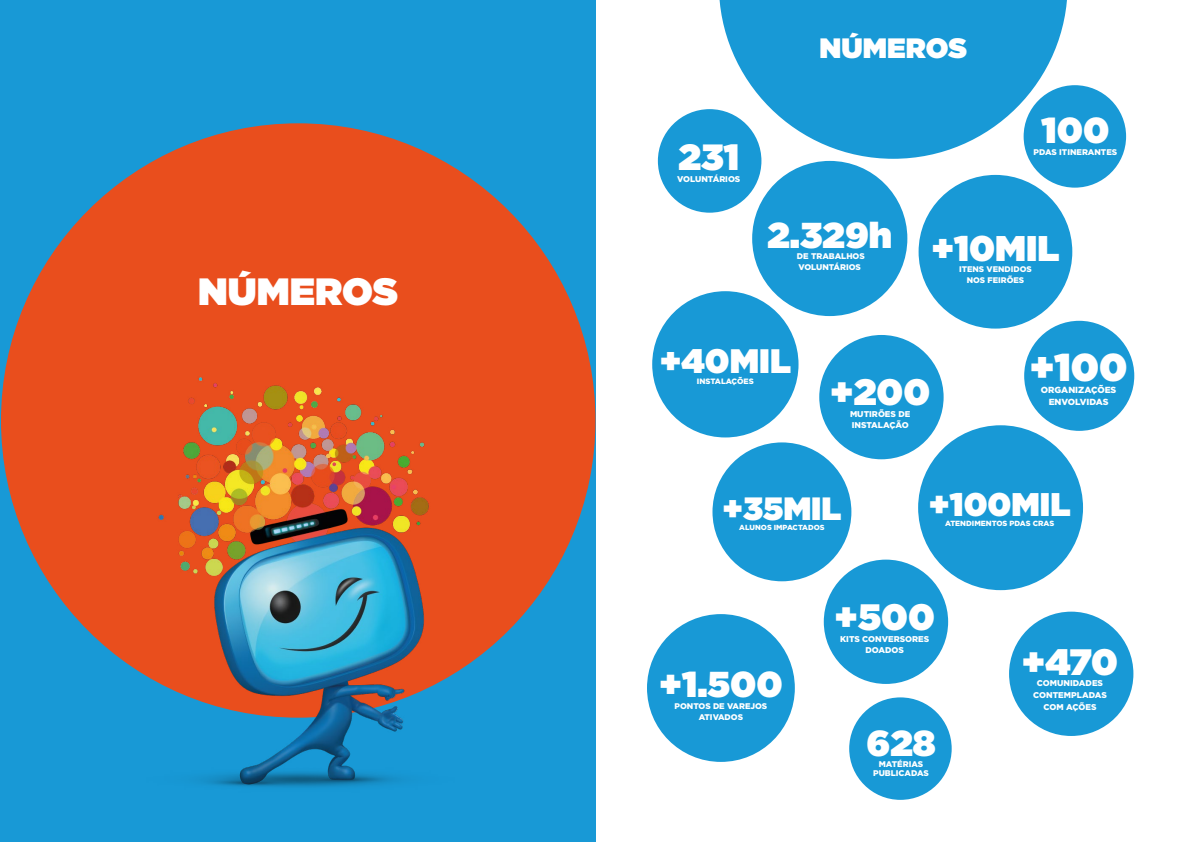
<style>
.page{position:relative;width:1191px;height:842px;background:#fff}
.page>*{position:absolute;margin:0;border:0;box-sizing:border-box;transform-origin:0 0}
.t1{font:900 38.8px "Gotham";color:#fff}
.t2{font:900 38px "Gotham";color:#fff}
.t3{font:900 36.7px "Gotham";color:#fff}
.t4{font:900 36.5px "Gotham";color:#fff}
.t5{font:900 36.1px "Gotham";color:#fff}
.t6{font:900 36px "Gotham";color:#fff}
.t7{font:900 35.7px "Gotham";color:#fff}
.t8{font:900 33.9px "Gotham";color:#fff}
.t9{font:900 32.7px "Gotham";color:#fff}
.t10{font:900 32.2px "Gotham";color:#fff}
.t11{font:900 28px "Gotham";color:#fff}
.t12{font:900 8.9px/12.2px "Gotham";color:#fff;text-align:center}
.t13{font:900 8.4px/11.5px "Gotham";color:#fff;text-align:center}
.t14{font:900 8.3px/9.3px "Gotham";color:#fff;text-align:center}
.t15{font:900 8.2px/11.3px "Gotham";color:#fff;text-align:center}
.t16{font:900 7.8px "Gotham";color:#fff}
.t17{font:900 7.5px "Gotham";color:#fff}
.t18{font:900 7.4px "Gotham";color:#fff}
</style>
<div class="page">
<div style="left:0;top:0;width:595px;height:842px;background:#1899d6"></div>
<div style="left:1px;top:123px;width:594px;height:595px;background:#e94e1d;border-radius:50%"></div>
<img style="left:146px;top:377px;width:318px;height:410px">
<div style="left:658px;top:109px;width:103px;height:104px;background:#1899d6;border-radius:50%"></div>
<div style="left:1023px;top:85px;width:103px;height:103px;background:#1899d6;border-radius:50%"></div>
<div style="left:849px;top:697px;width:102px;height:103px;background:#1899d6;border-radius:50%"></div>
<div style="left:1024px;top:321px;width:110px;height:110px;background:#1899d6;border-radius:50%"></div>
<div style="left:752px;top:161px;width:155px;height:155px;background:#1899d6;border-radius:50%"></div>
<div style="left:647px;top:614px;width:148px;height:148px;background:#1899d6;border-radius:50%"></div>
<div style="left:652px;top:291px;width:146px;height:146px;background:#1899d6;border-radius:50%"></div>
<div style="left:918px;top:175px;width:154px;height:154px;background:#1899d6;border-radius:50%"></div>
<div style="left:712px;top:442px;width:139px;height:139px;background:#1899d6;border-radius:50%"></div>
<div style="left:819px;top:335px;width:124px;height:124px;background:#1899d6;border-radius:50%"></div>
<div style="left:823px;top:560px;width:125px;height:124px;background:#1899d6;border-radius:50%"></div>
<div style="left:1009px;top:612px;width:124px;height:124px;background:#1899d6;border-radius:50%"></div>
<div style="left:918px;top:425px;width:165px;height:165px;background:#1899d6;border-radius:50%"></div>
<svg style="left:719px;top:0;width:348px;height:159px;fill:#1899d6"></svg>
<h2 class="t2" style="left:198px;top:264px;width:201px">NÚMEROS</h2>
<h3 class="t4" style="left:678px;top:131px;width:62px">231</h3>
<p class="t14" style="left:677px;top:174px;width:65px">VOLUNTÁRIOS</p>
<h3 class="t11" style="left:819px;top:28px;width:149px">NÚMEROS</h3>
<h3 class="t5" style="left:1041px;top:105px;width:69px">100</h3>
<p class="t14" style="left:1033px;top:147px;width:85px">PDAS ITINERANTES</p>
<h3 class="t6" style="left:767px;top:209px;width:126px">2.329h</h3>
<p class="t15" style="left:797px;top:250px;width:69px;text-align:left">DE TRABALHOS<br>VOLUNTÁRIOS</p>
<h3 class="t7" style="left:931px;top:223px;width:130px">+10MIL</h3>
<p class="t15" style="left:959px;top:263px;width:74px">ITENS VENDIDOS<br>NOS FEIRÕES</p>
<h3 class="t8" style="left:660px;top:337px;width:133px">+40MIL</h3>
<p class="t16" style="left:697px;top:376px;width:58px">INSTALAÇÕES</p>
<h3 class="t3" style="left:830px;top:366px;width:102px">+200</h3>
<p class="t13" style="left:850px;top:408px;width:62px;text-align:left">MUTIRÕES DE<br>INSTALAÇÃO</p>
<h1 class="t1" style="left:1029px;top:339px;width:99px">+100</h1>
<p class="t12" style="left:1040px;top:383px;width:77px">ORGANIZAÇÕES<br>ENVOLVIDAS</p>
<h3 class="t10" style="left:722px;top:486px;width:120px">+35MIL</h3>
<p class="t18" style="left:739px;top:522px;width:87px">ALUNOS IMPACTADOS</p>
<h3 class="t9" style="left:929px;top:481px;width:143px">+100MIL</h3>
<p class="t17" style="left:945px;top:519px;width:111px">ATENDIMENTOS PDAS CRAS</p>
<h3 class="t6" style="left:659px;top:659px;width:125px">+1.500</h3>
<p class="t15" style="left:674px;top:700px;width:94px">PONTOS DE VAREJOS<br>ATIVADOS</p>
<h3 class="t3" style="left:834px;top:591px;width:102px">+500</h3>
<p class="t13" style="left:840px;top:633px;width:91px">KITS CONVERSORES<br>DOADOS</p>
<h3 class="t5" style="left:866px;top:717px;width:71px">628</h3>
<p class="t14" style="left:873px;top:759px;width:57px">MATÉRIAS<br>PUBLICADAS</p>
<h3 class="t3" style="left:1022px;top:636px;width:98px">+470</h3>
<p class="t13" style="left:1033px;top:678px;width:75px">COMUNIDADES<br>CONTEMPLADAS<br>COM AÇÕES</p>
</div>
